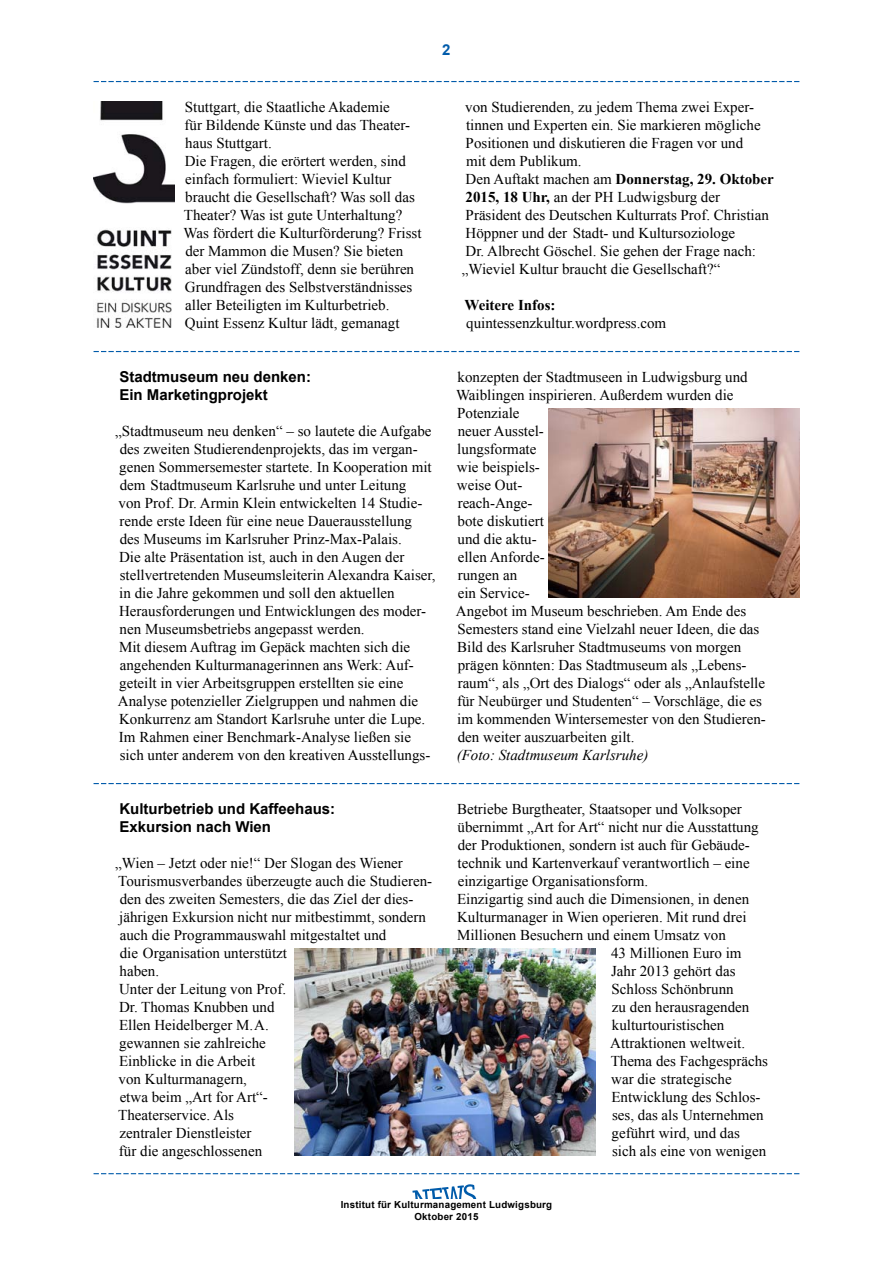
<style>
.page{position:relative;width:893px;height:1263px;background:#fff}
.page>*{position:absolute;margin:0;border:0;box-sizing:border-box;transform-origin:0 0}
.Text_zweispaltig{font:15px/18px "Times New Roman";color:#000}
.Unterüberschrift_zwe{font:700 15px "Arial";color:#000}
.Text_zweispaltig-2{font:700 15px "Times New Roman";color:#000}
.t1{font:700 15px "Arial";color:#005baa}
.t2{font:700 9.75px/11.2px "Arial";letter-spacing:.02em;color:#000;text-align:center}
.s1{font-weight:700}
.s2{font-style:italic}
</style>
<div class="page">
<svg style="left:94px;top:1173px;width:705px;height:1px"></svg>
<svg style="left:412px;top:1184px;width:65px;height:15px"></svg>
<svg style="left:94px;top:351px;width:705px;height:1px"></svg>
<svg style="left:94px;top:783px;width:705px;height:1px"></svg>
<svg style="left:94px;top:81px;width:705px;height:1px"></svg>
<img style="left:94px;top:101px;width:80px;height:227px">
<img style="left:549px;top:408px;width:250px;height:190px">
<img style="left:295px;top:948px;width:300px;height:208px">
<p class="Text_zweispaltig" style="left:185px;top:97px;width:227px">Stuttgart, die Staatliche Akademie für Bildende Künste und das Theater&shy;haus Stuttgart.</p>
<p class="Text_zweispaltig" style="left:184px;top:151px;width:239px">Die Fragen, die erörtert werden, sind einfach formuliert: Wieviel Kultur braucht die Gesellschaft? Was soll das Theater? Was ist gute Unterhaltung?<br>Was fördert die Kulturförderung? Frisst der Mammon die Musen? Sie bieten aber viel Zündstoff, denn sie berühren Grundfragen des Selbstverständnisses aller Beteiligten im Kulturbetrieb.</p>
<p class="Text_zweispaltig" style="left:185px;top:313px;width:216px">Quint Essenz Kultur lädt, gemanagt</p>
<p class="t1" style="left:442px;top:40px;width:10px">2</p>
<p class="Text_zweispaltig" style="left:465px;top:97px;width:297px">von Studierenden, zu jedem Thema zwei Exper&shy;tinnen und Experten ein. Sie markieren mögliche Positionen und diskutieren die Fragen vor und mit dem Publikum.</p>
<p class="Text_zweispaltig" style="left:462px;top:169px;width:314px">Den Auftakt machen am <span class="s1">Donnerstag, 29. Oktober 2015, 18 Uhr,</span> an der PH Ludwigsburg der Präsident des Deutschen Kulturrats Prof. Christian Höppner und der Stadt- und Kultursoziologe<br>Dr. Albrecht Göschel. Sie gehen der Frage nach: „Wieviel Kultur braucht die Gesellschaft?“</p>
<p class="Text_zweispaltig-2" style="left:465px;top:294px;width:92px">Weitere Infos:</p>
<p class="Text_zweispaltig" style="left:466px;top:313px;width:201px">quintessenzkultur.wordpress.com</p>
<p class="Unterüberschrift_zwe" style="left:119px;top:366px;width:193px">Stadtmuseum neu denken:</p>
<p class="Unterüberschrift_zwe" style="left:119px;top:384px;width:150px">Ein Marketingprojekt</p>
<p class="Text_zweispaltig" style="left:115px;top:421px;width:322px">„Stadtmuseum neu denken“ – so lautete die Aufgabe des zweiten Studierendenprojekts, das im vergan&shy;genen Sommersemester startete. In Kooperation mit dem Stadtmuseum Karlsruhe und unter Leitung<br>von Prof. Dr. Armin Klein entwickelten 14 Studie&shy;rende erste Ideen für eine neue Dauerausstellung<br>des Museums im Karlsruher Prinz-Max-Palais.<br>Die alte Präsentation ist, auch in den Augen der stellvertretenden Museumsleiterin Alexandra Kaiser, in die Jahre gekommen und soll den aktuellen Herausforderungen und Entwicklungen des moder&shy;nen Museumsbetriebs angepasst werden.</p>
<p class="Text_zweispaltig" style="left:118px;top:637px;width:314px">Mit diesem Auftrag im Gepäck machten sich die angehenden Kulturmanagerinnen ans Werk: Auf&shy;geteilt in vier Arbeitsgruppen erstellten sie eine Analyse potenzieller Zielgruppen und nahmen die Konkurrenz am Standort Karlsruhe unter die Lupe.<br>Im Rahmen einer Benchmark-Analyse ließen sie sich unter anderem von den kreativen Ausstellungs-</p>
<p class="Unterüberschrift_zwe" style="left:119px;top:798px;width:217px">Kulturbetrieb und Kaffeehaus:</p>
<p class="Unterüberschrift_zwe" style="left:119px;top:816px;width:153px">Exkursion nach Wien</p>
<p class="Text_zweispaltig" style="left:115px;top:853px;width:318px">„Wien – Jetzt oder nie!“ Der Slogan des Wiener Tourismusverbandes überzeugte auch die Studieren&shy;den des zweiten Semesters, die das Ziel der dies&shy;jährigen Exkursion nicht nur mitbestimmt, sondern auch die Programmauswahl mitgestaltet und<br>die Organisation unterstützt<br>haben.</p>
<p class="Text_zweispaltig" style="left:118px;top:979px;width:169px">Unter der Leitung von Prof.<br>Dr. Thomas Knubben und<br>Ellen Heidelberger M.A. gewannen sie zahlreiche<br>Einblicke in die Arbeit<br>von Kulturmanagern,<br>etwa beim „Art for Art“-<br>Theaterservice. Als zentraler Dienstleister<br>für die angeschlossenen</p>
<p class="Text_zweispaltig" style="left:456px;top:367px;width:312px">konzepten der Stadtmuseen in Ludwigsburg und<br>Waiblingen inspirieren. Außerdem wurden die<br>Potenziale<br>neuer Ausstel-<br>lungsformate<br>wie beispiels-<br>weise Out-<br>reach-Ange-<br>bote diskutiert<br>und die aktu-<br>ellen Anforde-<br>rungen an<br>ein Service-<br>Angebot im Museum beschrieben. Am Ende des<br>Semesters stand eine Vielzahl neuer Ideen, die das<br>Bild des Karlsruher Stadtmuseums von morgen prägen könnten: Das Stadtmuseum als „Lebens&shy;raum“, als „Ort des Dialogs“ oder als „Anlaufstelle für Neubürger und Studenten“ – Vorschläge, die es im kommenden Wintersemester von den Studieren&shy;den weiter auszuarbeiten gilt.<br><span class="s2">(Foto: Stadtmuseum Karlsruhe)</span></p>
<p class="Text_zweispaltig" style="left:457px;top:799px;width:303px">Betriebe Burgtheater, Staatsoper und Volksoper übernimmt „Art for Art“ nicht nur die Ausstattung der Produktionen, sondern ist auch für Gebäude&shy;technik und Kartenverkauf verantwortlich – eine einzigartige Organisationsform.</p>
<p class="Text_zweispaltig" style="left:457px;top:889px;width:294px">Einzigartig sind auch die Dimensionen, in denen</p>
<p class="Text_zweispaltig" style="left:457px;top:907px;width:291px">Kulturmanager in Wien operieren. Mit rund drei</p>
<p class="Text_zweispaltig" style="left:457px;top:925px;width:270px">Millionen Besuchern und einem Umsatz von</p>
<p class="Text_zweispaltig" style="left:611px;top:943px;width:132px">43 Millionen Euro im</p>
<p class="Text_zweispaltig" style="left:611px;top:961px;width:126px">Jahr 2013 gehört das</p>
<p class="Text_zweispaltig" style="left:612px;top:979px;width:124px">Schloss Schönbrunn</p>
<p class="Text_zweispaltig" style="left:612px;top:997px;width:139px">zu den herausragenden</p>
<p class="Text_zweispaltig" style="left:612px;top:1015px;width:114px">kulturtouristischen</p>
<p class="Text_zweispaltig" style="left:610px;top:1033px;width:136px">Attraktionen weltweit.</p>
<p class="Text_zweispaltig" style="left:611px;top:1051px;width:159px">Thema des Fachgesprächs</p>
<p class="Text_zweispaltig" style="left:611px;top:1069px;width:122px">war die strategische</p>
<p class="Text_zweispaltig" style="left:611px;top:1087px;width:151px">Entwicklung des Schlos-</p>
<p class="Text_zweispaltig" style="left:612px;top:1105px;width:153px">ses, das als Unternehmen</p>
<p class="Text_zweispaltig" style="left:612px;top:1123px;width:130px">geführt wird, und das</p>
<p class="Text_zweispaltig" style="left:612px;top:1141px;width:156px">sich als eine von wenigen</p>
<p class="t2" style="left:341px;top:1200px;width:213px">Institut für Kulturmanagement Ludwigsburg<br>Oktober 2015</p>
</div>
